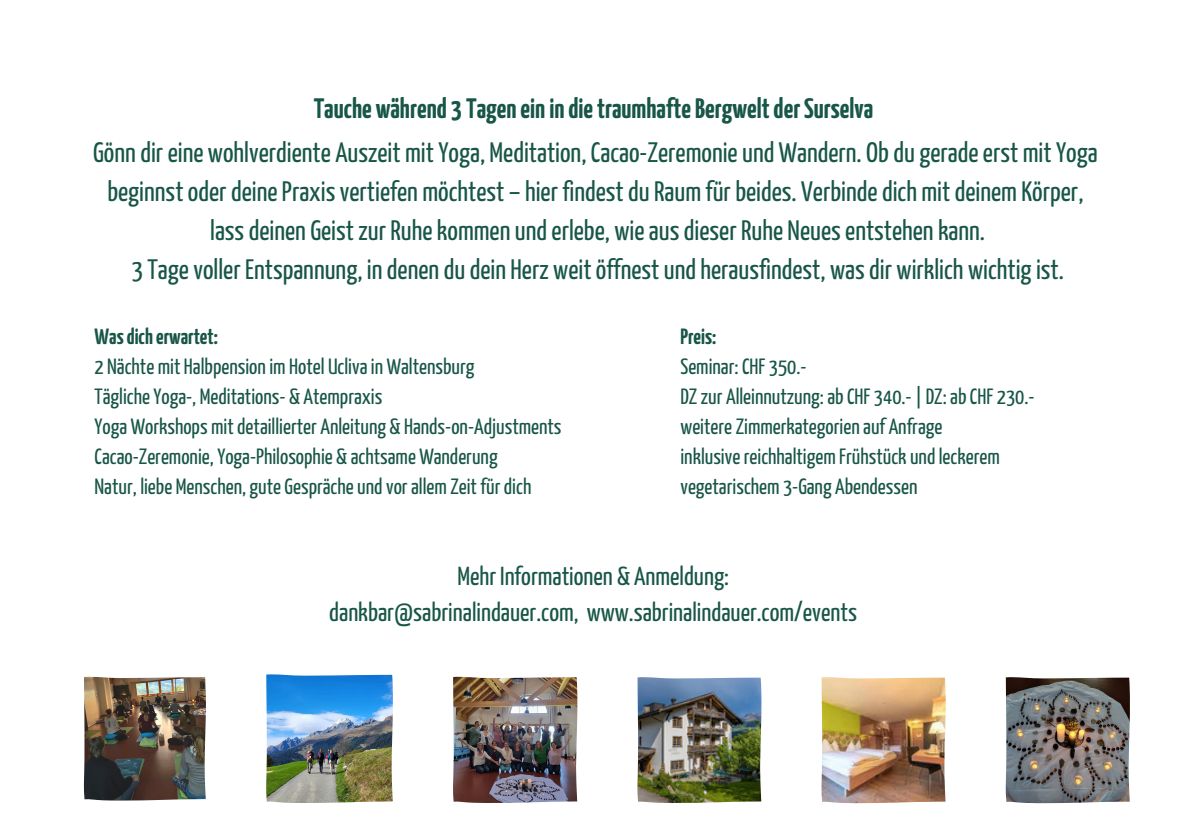
<style>
.page{position:relative;width:1191px;height:839px;background:#fff}
.page>*{position:absolute;margin:0;border:0;box-sizing:border-box;transform-origin:0 0}
.t1{font:28px/39px "Yanone Kaffeesatz";color:#185647;text-align:center}
.t2{font:700 28px "Yanone Kaffeesatz";color:#185647}
.t3{font:26px/36px "Yanone Kaffeesatz";color:#185647;text-align:center}
.t4{font:22px "Yanone Kaffeesatz";color:#185647}
.t5{font:700 22px "Yanone Kaffeesatz";color:#185647}
</style>
<div class="page">
<img style="left:637px;top:677px;width:125px;height:126px">
<img style="left:453px;top:676px;width:124px;height:126px">
<img style="left:84px;top:676px;width:122px;height:124px">
<img style="left:822px;top:677px;width:124px;height:126px">
<img style="left:266px;top:674px;width:127px;height:129px">
<img style="left:1006px;top:677px;width:124px;height:126px">
<p class="t2" style="left:314px;top:97px;width:561px">Tauche während 3 TageneinindietraumhafteBergweltderSurselva</p>
<p class="t1" style="left:93px;top:135px;width:1006px">Gönn dir eine wohlverdiente Auszeit mit Yoga, Meditation, Cacao-Zeremonie und Wandern. Ob du gerade erst mit Yoga beginnst oder deine Praxis vertiefen möchtest – hier findest du Raum für beides. Verbinde dich mit deinem Körper, lass deinen Geist zur Ruhe kommen und erlebe, wie aus dieser Ruhe Neues entstehen kann.<br>3 Tage voller Entspannung, in denen du dein Herz weit öffnest und herausfindest, was dir wirklich wichtig ist.</p>
<p class="t5" style="left:95px;top:327px;width:125px">Wasdicherwartet:</p>
<p class="t4" style="left:95px;top:357px;width:381px">2 Nächte mit Halbpension im Hotel Ucliva in Waltensburg</p>
<p class="t4" style="left:95px;top:387px;width:289px">Tägliche Yoga-, Meditations- &amp; Atempraxis</p>
<p class="t4" style="left:95px;top:417px;width:469px">Yoga Workshops mit detaillierter Anleitung &amp; Hands-on-Adjustments</p>
<p class="t4" style="left:95px;top:447px;width:405px">Cacao-Zeremonie, Yoga-Philosophie &amp; achtsame Wanderung</p>
<p class="t4" style="left:95px;top:477px;width:438px">Natur, liebe Menschen, gute Gespräche und vor allem Zeit für dich</p>
<h2 class="t5" style="left:680px;top:327px;width:37px">Preis:</h2>
<p class="t4" style="left:680px;top:357px;width:128px">Seminar: CHF 350.-</p>
<p class="t4" style="left:680px;top:387px;width:356px">DZ zur Alleinnutzung: ab CHF 340.- | DZ: ab CHF 230.-</p>
<p class="t4" style="left:680px;top:417px;width:264px">weitere Zimmerkategorien auf Anfrage</p>
<p class="t4" style="left:680px;top:447px;width:321px">inklusive reichhaltigem Frühstück und leckerem</p>
<p class="t4" style="left:680px;top:477px;width:239px">vegetarischem 3-Gang Abendessen</p>
<p class="t3" style="left:329px;top:560px;width:529px">Mehr Informationen &amp; Anmeldung:<br>dankbar@sabrinalindauer.com, www.sabrinalindauer.com/events</p>
</div>
